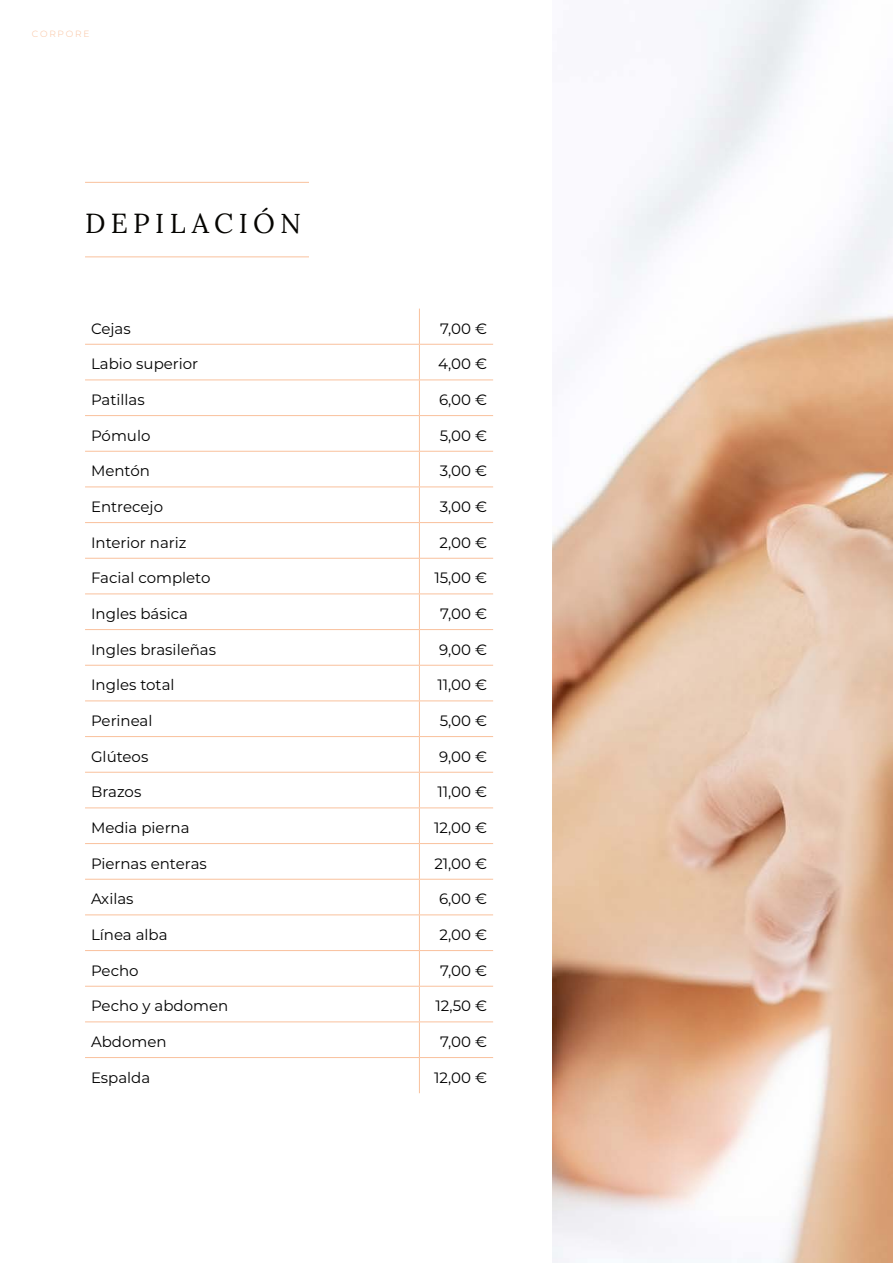
<style>
.page{position:relative;width:893px;height:1263px;background:#fff}
.page>*{position:absolute;margin:0;border:0;box-sizing:border-box;transform-origin:0 0}
.t1{font:27.45px "Lora";letter-spacing:.195em;color:#050400}
.t2{font:15px "Montserrat";color:#000}
.t3{font:300 9px "Montserrat";letter-spacing:.2em;color:#f9c19d}
</style>
<div class="page">
<hr style="left:85px;top:182px;width:224px;height:1px;background:#f9c19d">
<hr style="left:85px;top:256px;width:224px;height:1px;background:#f9c19d">
<hr style="left:419px;top:309px;width:1px;height:35px;background:#f9c19d">
<hr style="left:85px;top:344px;width:334px;height:1px;background:#f9c19d">
<hr style="left:419px;top:344px;width:74px;height:1px;background:#f9c19d">
<hr style="left:419px;top:345px;width:1px;height:35px;background:#f9c19d">
<hr style="left:85px;top:380px;width:334px;height:1px;background:#f9c19d">
<hr style="left:419px;top:380px;width:74px;height:1px;background:#f9c19d">
<hr style="left:419px;top:380px;width:1px;height:35px;background:#f9c19d">
<hr style="left:85px;top:415px;width:334px;height:1px;background:#f9c19d">
<hr style="left:419px;top:415px;width:74px;height:1px;background:#f9c19d">
<hr style="left:419px;top:416px;width:1px;height:35px;background:#f9c19d">
<hr style="left:85px;top:451px;width:334px;height:1px;background:#f9c19d">
<hr style="left:419px;top:451px;width:74px;height:1px;background:#f9c19d">
<hr style="left:419px;top:452px;width:1px;height:34px;background:#f9c19d">
<hr style="left:85px;top:486px;width:334px;height:1px;background:#f9c19d">
<hr style="left:419px;top:486px;width:74px;height:1px;background:#f9c19d">
<hr style="left:419px;top:487px;width:1px;height:35px;background:#f9c19d">
<hr style="left:85px;top:522px;width:334px;height:1px;background:#f9c19d">
<hr style="left:419px;top:522px;width:74px;height:1px;background:#f9c19d">
<hr style="left:419px;top:523px;width:1px;height:35px;background:#f9c19d">
<hr style="left:85px;top:558px;width:334px;height:1px;background:#f9c19d">
<hr style="left:419px;top:558px;width:74px;height:1px;background:#f9c19d">
<hr style="left:419px;top:559px;width:1px;height:34px;background:#f9c19d">
<hr style="left:85px;top:593px;width:334px;height:1px;background:#f9c19d">
<hr style="left:419px;top:593px;width:74px;height:1px;background:#f9c19d">
<hr style="left:419px;top:594px;width:1px;height:35px;background:#f9c19d">
<hr style="left:85px;top:629px;width:334px;height:1px;background:#f9c19d">
<hr style="left:419px;top:629px;width:74px;height:1px;background:#f9c19d">
<hr style="left:419px;top:630px;width:1px;height:35px;background:#f9c19d">
<hr style="left:85px;top:665px;width:334px;height:1px;background:#f9c19d">
<hr style="left:419px;top:665px;width:74px;height:1px;background:#f9c19d">
<hr style="left:419px;top:666px;width:1px;height:34px;background:#f9c19d">
<hr style="left:85px;top:700px;width:334px;height:1px;background:#f9c19d">
<hr style="left:419px;top:700px;width:74px;height:1px;background:#f9c19d">
<hr style="left:419px;top:701px;width:1px;height:35px;background:#f9c19d">
<hr style="left:85px;top:736px;width:334px;height:1px;background:#f9c19d">
<hr style="left:419px;top:736px;width:74px;height:1px;background:#f9c19d">
<hr style="left:419px;top:737px;width:1px;height:35px;background:#f9c19d">
<hr style="left:85px;top:772px;width:334px;height:1px;background:#f9c19d">
<hr style="left:419px;top:772px;width:74px;height:1px;background:#f9c19d">
<hr style="left:419px;top:773px;width:1px;height:34px;background:#f9c19d">
<hr style="left:85px;top:807px;width:334px;height:1px;background:#f9c19d">
<hr style="left:419px;top:807px;width:74px;height:1px;background:#f9c19d">
<hr style="left:419px;top:808px;width:1px;height:35px;background:#f9c19d">
<hr style="left:85px;top:843px;width:334px;height:1px;background:#f9c19d">
<hr style="left:419px;top:843px;width:74px;height:1px;background:#f9c19d">
<hr style="left:419px;top:844px;width:1px;height:35px;background:#f9c19d">
<hr style="left:85px;top:879px;width:334px;height:1px;background:#f9c19d">
<hr style="left:419px;top:879px;width:74px;height:1px;background:#f9c19d">
<hr style="left:419px;top:879px;width:1px;height:35px;background:#f9c19d">
<hr style="left:85px;top:914px;width:334px;height:1px;background:#f9c19d">
<hr style="left:419px;top:914px;width:74px;height:1px;background:#f9c19d">
<hr style="left:419px;top:915px;width:1px;height:35px;background:#f9c19d">
<hr style="left:85px;top:950px;width:334px;height:1px;background:#f9c19d">
<hr style="left:419px;top:950px;width:74px;height:1px;background:#f9c19d">
<hr style="left:419px;top:951px;width:1px;height:35px;background:#f9c19d">
<hr style="left:85px;top:986px;width:334px;height:1px;background:#f9c19d">
<hr style="left:419px;top:986px;width:74px;height:1px;background:#f9c19d">
<hr style="left:419px;top:986px;width:1px;height:35px;background:#f9c19d">
<hr style="left:85px;top:1021px;width:334px;height:1px;background:#f9c19d">
<hr style="left:419px;top:1021px;width:74px;height:1px;background:#f9c19d">
<hr style="left:419px;top:1022px;width:1px;height:35px;background:#f9c19d">
<hr style="left:85px;top:1057px;width:334px;height:1px;background:#f9c19d">
<hr style="left:419px;top:1057px;width:74px;height:1px;background:#f9c19d">
<hr style="left:419px;top:1058px;width:1px;height:35px;background:#f9c19d">
<img style="left:553px;top:0;width:340px;height:1263px">
<p class="t3" style="left:32px;top:28px;width:59px">CORPORE</p>
<h1 class="t1" style="left:85px;top:203px;width:218px">DEPILACIÓN</h1>
<p class="t2" style="left:91px;top:318px;width:41px">Cejas</p>
<p class="t2" style="left:440px;top:318px;width:48px">7,00 €</p>
<p class="t2" style="left:91px;top:354px;width:109px">Labio superior</p>
<p class="t2" style="left:438px;top:354px;width:51px">4,00 €</p>
<p class="t2" style="left:91px;top:389px;width:55px">Patillas</p>
<p class="t2" style="left:439px;top:389px;width:50px">6,00 €</p>
<p class="t2" style="left:91px;top:425px;width:61px">Pómulo</p>
<p class="t2" style="left:440px;top:425px;width:49px">5,00 €</p>
<p class="t2" style="left:91px;top:461px;width:60px">Mentón</p>
<p class="t2" style="left:440px;top:461px;width:49px">3,00 €</p>
<p class="t2" style="left:91px;top:496px;width:74px">Entrecejo</p>
<p class="t2" style="left:440px;top:496px;width:49px">3,00 €</p>
<p class="t2" style="left:91px;top:532px;width:97px">Interior nariz</p>
<p class="t2" style="left:440px;top:532px;width:49px">2,00 €</p>
<p class="t2" style="left:91px;top:568px;width:121px">Facial completo</p>
<p class="t2" style="left:434px;top:568px;width:54px">15,00 €</p>
<p class="t2" style="left:91px;top:603px;width:99px">Ingles básica</p>
<p class="t2" style="left:440px;top:603px;width:48px">7,00 €</p>
<p class="t2" style="left:91px;top:639px;width:127px">Ingles brasileñas</p>
<p class="t2" style="left:439px;top:639px;width:49px">9,00 €</p>
<p class="t2" style="left:91px;top:675px;width:85px">Ingles total</p>
<p class="t2" style="left:437px;top:675px;width:51px">11,00 €</p>
<p class="t2" style="left:91px;top:710px;width:63px">Perineal</p>
<p class="t2" style="left:440px;top:710px;width:49px">5,00 €</p>
<p class="t2" style="left:91px;top:746px;width:59px">Glúteos</p>
<p class="t2" style="left:439px;top:746px;width:49px">9,00 €</p>
<p class="t2" style="left:91px;top:782px;width:52px">Brazos</p>
<p class="t2" style="left:437px;top:782px;width:51px">11,00 €</p>
<p class="t2" style="left:91px;top:817px;width:100px">Media pierna</p>
<p class="t2" style="left:434px;top:817px;width:54px">12,00 €</p>
<p class="t2" style="left:91px;top:853px;width:117px">Piernas enteras</p>
<p class="t2" style="left:434px;top:853px;width:54px">21,00 €</p>
<p class="t2" style="left:91px;top:888px;width:44px">Axilas</p>
<p class="t2" style="left:439px;top:888px;width:50px">6,00 €</p>
<p class="t2" style="left:91px;top:924px;width:78px">Línea alba</p>
<p class="t2" style="left:440px;top:924px;width:49px">2,00 €</p>
<p class="t2" style="left:91px;top:960px;width:49px">Pecho</p>
<p class="t2" style="left:440px;top:960px;width:48px">7,00 €</p>
<p class="t2" style="left:91px;top:995px;width:139px">Pecho y abdomen</p>
<p class="t2" style="left:435px;top:995px;width:53px">12,50 €</p>
<p class="t2" style="left:91px;top:1031px;width:77px">Abdomen</p>
<p class="t2" style="left:440px;top:1031px;width:48px">7,00 €</p>
<p class="t2" style="left:91px;top:1067px;width:61px">Espalda</p>
<p class="t2" style="left:434px;top:1067px;width:54px">12,00 €</p>
</div>
